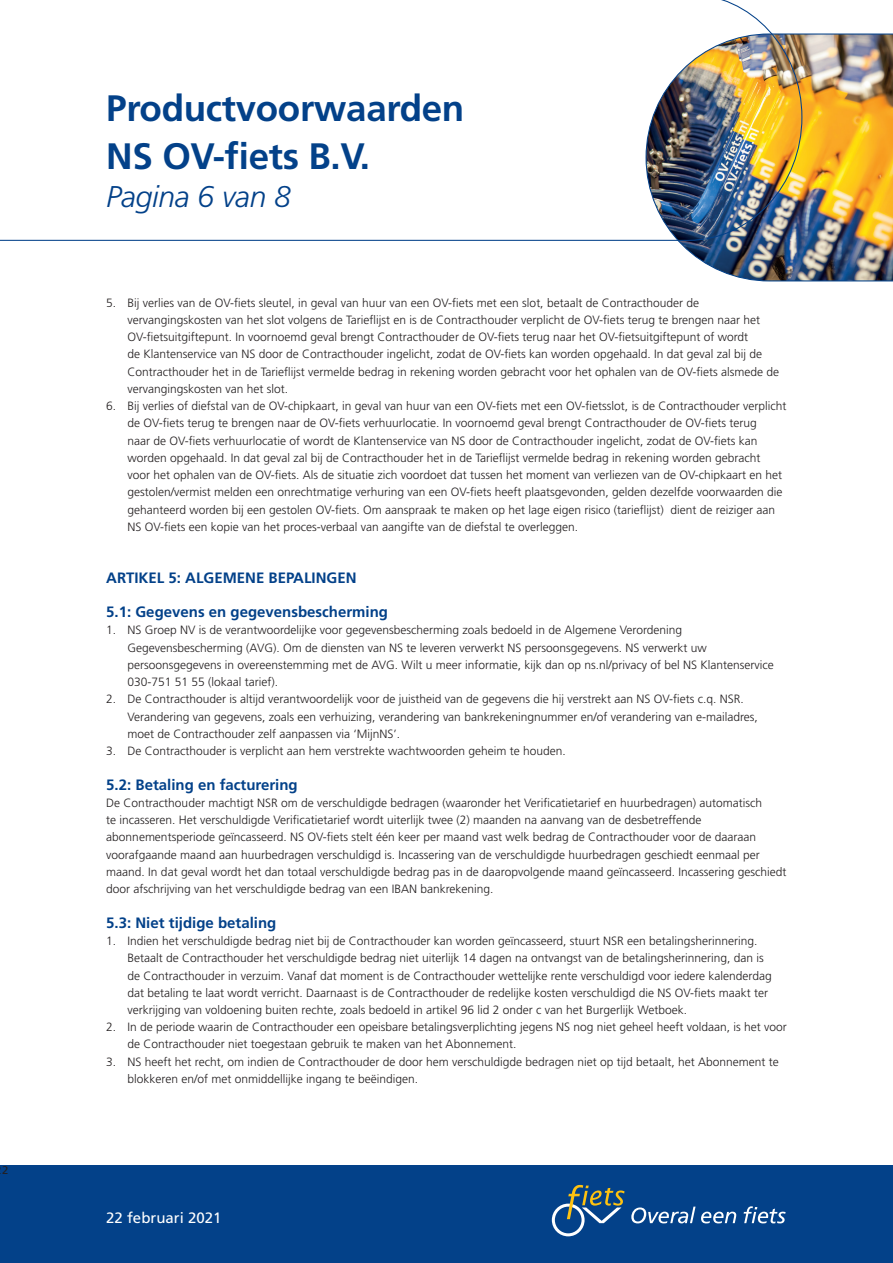
<style>
.page{position:relative;width:893px;height:1263px;background:#fff}
.page>*{position:absolute;margin:0;border:0;box-sizing:border-box;transform-origin:0 0}
.t1{font:700 36.75px/47.5px "Frutiger LT Std";letter-spacing:-.01em;color:#034189}
.t2{font:italic 300 30px "Frutiger LT Std";letter-spacing:-.01em;color:#034189}
.t3{font:700 15px "Frutiger LT Std";color:#034189}
.t4{font:15px "Frutiger LT Std";color:#fff}
.t5{font:300 12px/17.2px "Frutiger LT Std";color:#231f20}
.t6{font:11.25px "Frutiger LT Std";color:#231f20}
</style>
<div class="page">
<div style="left:0;top:1165px;width:893px;height:98px;background:#034189"></div>
<svg style="left:552px;top:1185px;width:72px;height:51px"></svg>
<svg style="left:631px;top:1206px;width:64px;height:17px"></svg>
<svg style="left:701px;top:1211px;width:35px;height:12px"></svg>
<svg style="left:744px;top:1206px;width:42px;height:17px"></svg>
<img style="left:678px;top:33px;width:215px;height:249px">
<svg style="left:0;top:0;width:803px;height:241px"></svg>
<p class="t6" style="left:2px;top:1163px;width:8px">2</p>
<h1 class="t1" style="left:106px;top:85px;width:359px">Productvoorwaarden<br>NS OV-fiets B.V.</h1>
<h2 class="t2" style="left:106px;top:180px;width:186px">Pagina 6 van 8</h2>
<p class="t5" style="left:128px;top:294px;width:653px;text-indent:-21px">5. Bij verlies van de OV-fiets sleutel, in geval van huur van een OV-fiets met een slot, betaalt de Contracthouder de vervangingskosten van het slot volgens de Tarieflijst en is de Contracthouder verplicht de OV-fiets terug te brengen naar het OV-fietsuitgiftepunt. In voornoemd geval brengt Contracthouder de OV-fiets terug naar het OV-fietsuitgiftepunt of wordt<br>de Klantenservice van NS door de Contracthouder ingelicht, zodat de OV-fiets kan worden opgehaald. In dat geval zal bij de Contracthouder het in de Tarieflijst vermelde bedrag in rekening worden gebracht voor het ophalen van de OV-fiets alsmede de vervangingskosten van het slot.</p>
<p class="t5" style="left:128px;top:398px;width:660px;text-indent:-21px">6. Bij verlies of diefstal van de OV-chipkaart, in geval van huur van een OV-fiets met een OV-fietsslot, is de Contracthouder verplicht de OV-fiets terug te brengen naar de OV-fiets verhuurlocatie. In voornoemd geval brengt Contracthouder de OV-fiets terug<br>naar de OV-fiets verhuurlocatie of wordt de Klantenservice van NS door de Contracthouder ingelicht, zodat de OV-fiets kan worden opgehaald. In dat geval zal bij de Contracthouder het in de Tarieflijst vermelde bedrag in rekening worden gebracht<br>voor het ophalen van de OV-fiets. Als de situatie zich voordoet dat tussen het moment van verliezen van de OV-chipkaart en het gestolen/vermist melden een onrechtmatige verhuring van een OV-fiets heeft plaatsgevonden, gelden dezelfde voorwaarden die gehanteerd worden bij een gestolen OV-fiets. Om aanspraak te maken op het lage eigen risico (tarieflijst) dient de reiziger aan NS OV-fiets een kopie van het proces-verbaal van aangifte van de diefstal te overleggen.</p>
<p class="t3" style="left:106px;top:569px;width:252px">ARTIKEL 5: ALGEMENE BEPALINGEN</p>
<p class="t3" style="left:106px;top:603px;width:283px">5.1: Gegevens en gegevensbescherming</p>
<p class="t5" style="left:128px;top:622px;width:648px;text-indent:-21px">1. NS Groep NV is de verantwoordelijke voor gegevensbescherming zoals bedoeld in de Algemene Verordening Gegevensbescherming (AVG). Om de diensten van NS te leveren verwerkt NS persoonsgegevens. NS verwerkt uw persoonsgegevens in overeenstemming met de AVG. Wilt u meer informatie, kijk dan op ns.nl/privacy of bel NS Klantenservice 030-751 51 55 (lokaal tarief).</p>
<p class="t5" style="left:128px;top:691px;width:632px;text-indent:-21px">2. De Contracthouder is altijd verantwoordelijk voor de juistheid van de gegevens die hij verstrekt aan NS OV-fiets c.q. NSR.<br>Verandering van gegevens, zoals een verhuizing, verandering van bankrekeningnummer en/of verandering van e-mailadres, moet de Contracthouder zelf aanpassen via ‘MijnNS’.</p>
<p class="t5" style="left:106px;top:743px;width:461px">3. De Contracthouder is verplicht aan hem verstrekte wachtwoorden geheim te houden.</p>
<p class="t3" style="left:106px;top:776px;width:193px">5.2: Betaling en facturering</p>
<p class="t5" style="left:106px;top:794px;width:682px">De Contracthouder machtigt NSR om de verschuldigde bedragen (waaronder het Verificatietarief en huurbedragen) automatisch<br>te incasseren. Het verschuldigde Verificatietarief wordt uiterlijk twee (2) maanden na aanvang van de desbetreffende abonnementsperiode geïncasseerd. NS OV-fiets stelt één keer per maand vast welk bedrag de Contracthouder voor de daaraan voorafgaande maand aan huurbedragen verschuldigd is. Incassering van de verschuldigde huurbedragen geschiedt eenmaal per maand. In dat geval wordt het dan totaal verschuldigde bedrag pas in de daaropvolgende maand geïncasseerd. Incassering geschiedt door afschrijving van het verschuldigde bedrag van een IBAN bankrekening.</p>
<p class="t3" style="left:106px;top:914px;width:172px">5.3: Niet tijdige betaling</p>
<p class="t5" style="left:128px;top:932px;width:646px;text-indent:-21px">1. Indien het verschuldigde bedrag niet bij de Contracthouder kan worden geïncasseerd, stuurt NSR een betalingsherinnering.<br>Betaalt de Contracthouder het verschuldigde bedrag niet uiterlijk 14 dagen na ontvangst van de betalingsherinnering, dan is de Contracthouder in verzuim. Vanaf dat moment is de Contracthouder wettelijke rente verschuldigd voor iedere kalenderdag dat betaling te laat wordt verricht. Daarnaast is de Contracthouder de redelijke kosten verschuldigd die NS OV-fiets maakt ter verkrijging van voldoening buiten rechte, zoals bedoeld in artikel 96 lid 2 onder c van het Burgerlijk Wetboek.</p>
<p class="t5" style="left:128px;top:1019px;width:661px;text-indent:-21px">2. In de periode waarin de Contracthouder een opeisbare betalingsverplichting jegens NS nog niet geheel heeft voldaan, is het voor de Contracthouder niet toegestaan gebruik te maken van het Abonnement.</p>
<p class="t5" style="left:128px;top:1053px;width:653px;text-indent:-21px">3. NS heeft het recht, om indien de Contracthouder de door hem verschuldigde bedragen niet op tijd betaalt, het Abonnement te blokkeren en/of met onmiddellijke ingang te beëindigen.</p>
<p class="t4" style="left:106px;top:1209px;width:117px">22 februari 2021</p>
</div>
